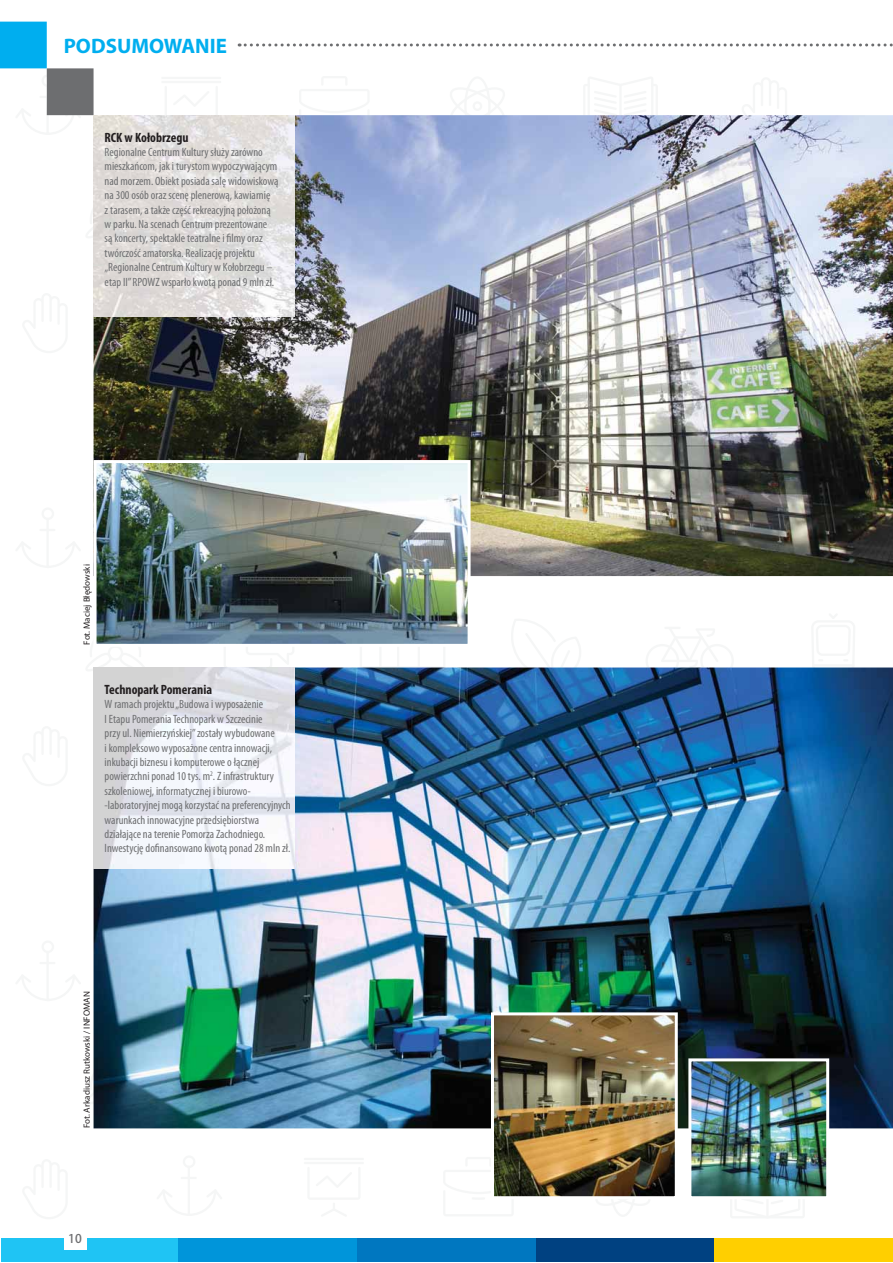
<style>
.page{position:relative;width:893px;height:1263px;background:#fff}
.page>*{position:absolute;margin:0;border:0;box-sizing:border-box;transform-origin:0 0}
.t1{font:700 21px "Myriad Pro";color:#00aeef}
.t2{font:700 condensed 13.5px "Myriad Pro";color:#231f20}
.t3{font:condensed 12px/14.4px "Myriad Pro";color:#6d6e70}
.t4{font:12px "Koz Go Pr 6 N Medium 90 msp RKSJ H";color:#6d6e70}
.t5{font:9px "Myriad Pro";color:#231f20}
</style>
<div class="page">
<svg style="left:93px;top:185px;width:1px;height:61px"></svg>
<svg style="left:93px;top:396px;width:1px;height:66px"></svg>
<hr style="left:161px;top:81px;width:60px;height:2px;background:#f5f6f6">
<hr style="left:161px;top:77px;width:60px;height:2px;background:#f5f6f6">
<hr style="left:46px;top:518px;width:3px;height:50px;background:#f5f6f6">
<hr style="left:188px;top:1166px;width:2px;height:50px;background:#f5f6f6">
<hr style="left:304px;top:1162px;width:60px;height:2px;background:#f5f6f6">
<hr style="left:304px;top:1158px;width:60px;height:2px;background:#f5f6f6">
<svg style="left:93px;top:1051px;width:1px;height:61px"></svg>
<hr style="left:46px;top:951px;width:3px;height:50px;background:#f5f6f6">
<svg style="left:239px;top:44px;width:654px;height:2px"></svg>
<div style="left:1px;top:1238px;width:178px;height:24px;background:#1fc4f4"></div>
<div style="left:179px;top:1238px;width:178px;height:24px;background:#0095da"></div>
<div style="left:357px;top:1238px;width:179px;height:24px;background:#0077c0"></div>
<div style="left:536px;top:1238px;width:178px;height:24px;background:#004181"></div>
<div style="left:714px;top:1238px;width:179px;height:24px;background:#ffcf00"></div>
<div style="left:64px;top:1227px;width:22px;height:22px;background:#fff"></div>
<svg style="left:1px;top:22px;width:93px;height:113px"></svg>
<img style="left:94px;top:115px;width:799px;height:461px">
<img style="left:94px;top:115px;width:201px;height:201px">
<img style="left:98px;top:464px;width:369px;height:179px">
<div style="left:94px;top:460px;width:377px;height:187px;border:3px solid #fff"></div>
<img style="left:94px;top:667px;width:799px;height:461px">
<img style="left:93px;top:667px;width:202px;height:202px">
<img style="left:495px;top:1016px;width:179px;height:179px">
<div style="left:491px;top:1012px;width:187px;height:187px;border:3px solid #fff"></div>
<img style="left:692px;top:1062px;width:133px;height:133px">
<div style="left:688px;top:1058px;width:141px;height:141px;border:3px solid #fff"></div>
<h1 class="t1" style="left:64px;top:38px;width:165px">PODSUMOWANIE</h1>
<p class="t2" style="left:105px;top:132px;width:85px">RCK w Kołobrzegu</p>
<p class="t3" style="left:105px;top:146px;width:175px">Regionalne Centrum Kultury służy zarówno mieszkańcom, jak i turystom wypoczywającym nad morzem. Obiekt posiada salę widowiskową na 300 osób oraz scenę plenerową, kawiarnię<br>z tarasem, a także część rekreacyjną położoną w parku. Na scenach Centrum prezentowane<br>są koncerty, spektakle teatralne i filmy oraz twórczość amatorska. Realizację projektu „Regionalne Centrum Kultury w Kołobrzegu – etap II” RPOWZ wsparło kwotą ponad 9 mln zł.</p>
<p class="t5" style="left:83px;top:645px;width:82px;rotate:-90deg">Fot. Maciej Błędowski</p>
<p class="t2" style="left:105px;top:684px;width:109px">Technopark Pomerania</p>
<p class="t3" style="left:105px;top:698px;width:188px">W ramach projektu „Budowa i wyposażenie<br>I Etapu Pomerania Technopark w Szczecinie<br>przy ul. Niemierzyńskiej” zostały wybudowane<br>i kompleksowo wyposażone centra innowacji, inkubacji biznesu i komputerowe o łącznej powierzchni ponad 10 tys. m<sup>2</sup>. Z infrastruktury szkoleniowej, informatycznej i biurowo--laboratoryjnej mogą korzystać na preferencyjnych warunkach innowacyjne przedsiębiorstwa działające na terenie Pomorza Zachodniego.<br>Inwestycję dofinansowano kwotą ponad 28 mln zł.</p>
<p class="t5" style="left:83px;top:1128px;width:139px;rotate:-90deg">Fot. Arkadiusz Rutkowski / INFOMAN</p>
<p class="t4" style="left:68px;top:1234px;width:15px">10</p>
</div>
